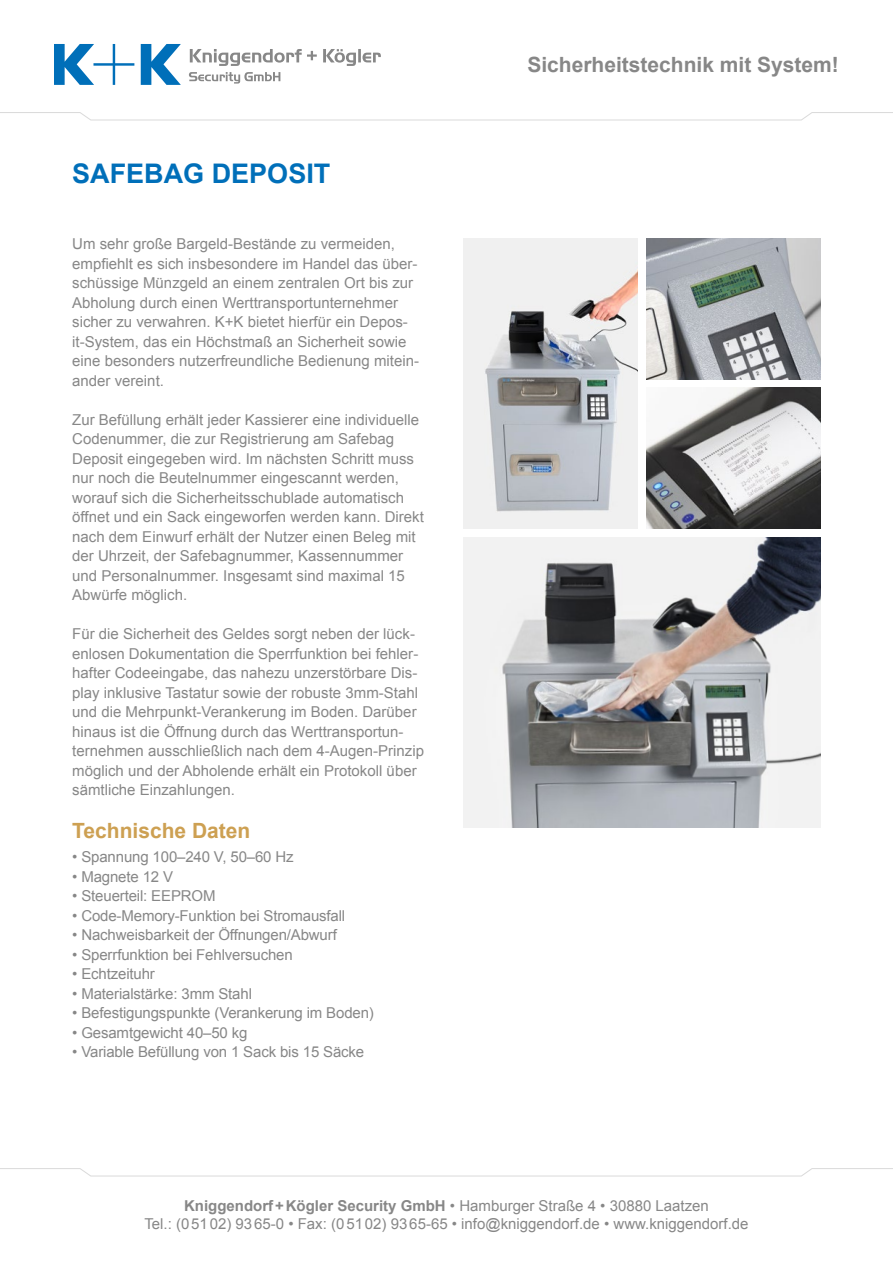
<style>
.page{position:relative;width:893px;height:1263px;background:#fff}
.page>*{position:absolute;margin:0;border:0;box-sizing:border-box;transform-origin:0 0}
.t1{font:700 27px "Arial";color:#006fb9}
.t2{font:700 21px "Arial";color:#878787}
.t3{font:700 21px "Arial";color:#cda052}
.t4{font:15px/19.5px "Arial";color:#878787}
.s1{font-weight:700}
</style>
<div class="page">
<svg style="left:0;top:44px;width:893px;height:77px"></svg>
<svg style="left:141px;top:44px;width:40px;height:41px"></svg>
<svg style="left:54px;top:44px;width:80px;height:41px"></svg>
<svg style="left:189px;top:72px;width:91px;height:12px"></svg>
<svg style="left:190px;top:49px;width:191px;height:17px"></svg>
<svg style="left:0;top:1168px;width:893px;height:9px"></svg>
<img style="left:463px;top:238px;width:175px;height:291px">
<img style="left:463px;top:537px;width:358px;height:291px">
<img style="left:646px;top:238px;width:175px;height:141px">
<img style="left:646px;top:388px;width:175px;height:141px">
<h1 class="t1" style="left:72px;top:156px;width:260px">SAFEBAG DEPOSIT</h1>
<p class="t4" style="left:72px;top:234px;width:348px">Um sehr große Bargeld-Bestände zu vermeiden, empfiehlt es sich insbesondere im Handel das über&shy;schüssige Münzgeld an einem zentralen Ort bis zur Abholung durch einen Werttransportunternehmer sicher zu verwahren. K+K bietet hierfür ein Depos&shy;it-System, das ein Höchstmaß an Sicherheit sowie eine besonders nutzerfreundliche Bedienung mitein&shy;ander vereint.</p>
<p class="t4" style="left:72px;top:410px;width:353px">Zur Befüllung erhält jeder Kassierer eine individuelle Codenummer, die zur Registrierung am Safebag Deposit eingegeben wird. Im nächsten Schritt muss nur noch die Beutelnummer eingescannt werden, worauf sich die Sicherheitsschublade automatisch öffnet und ein Sack eingeworfen werden kann. Direkt nach dem Einwurf erhält der Nutzer einen Beleg mit der Uhrzeit, der Safebagnummer, Kassennummer und Personalnummer. Insgesamt sind maximal 15<br>Abwürfe möglich.</p>
<p class="t4" style="left:72px;top:624px;width:353px">Für die Sicherheit des Geldes sorgt neben der lück&shy;enlosen Dokumentation die Sperrfunktion bei fehler&shy;hafter Codeeingabe, das nahezu unzerstörbare Dis&shy;play inklusive Tastatur sowie der robuste 3mm-Stahl und die Mehrpunkt-Verankerung im Boden. Darüber hinaus ist die Öffnung durch das Werttransportun&shy;ternehmen ausschließlich nach dem 4-Augen-Prinzip möglich und der Abholende erhält ein Protokoll über sämtliche Einzahlungen.</p>
<h2 class="t3" style="left:72px;top:817px;width:180px">Technische Daten</h2>
<p class="t4" style="left:72px;top:847px;width:223px">• Spannung 100–240 V, 50–60 Hz</p>
<p class="t4" style="left:72px;top:867px;width:102px">• Magnete 12 V</p>
<p class="t4" style="left:72px;top:886px;width:145px">• Steuerteil: EEPROM</p>
<p class="t4" style="left:72px;top:906px;width:274px">• Code-Memory-Funktion bei Stromausfall</p>
<p class="t4" style="left:72px;top:925px;width:266px">• Nachweisbarkeit der Öffnungen/Abwurf</p>
<p class="t4" style="left:72px;top:945px;width:222px">• Sperrfunktion bei Fehlversuchen</p>
<p class="t4" style="left:72px;top:964px;width:84px">• Echtzeituhr</p>
<p class="t4" style="left:72px;top:984px;width:181px">• Materialstärke: 3mm Stahl</p>
<p class="t4" style="left:72px;top:1003px;width:303px">• Befestigungspunkte (Verankerung im Boden)</p>
<p class="t4" style="left:72px;top:1023px;width:177px">• Gesamtgewicht 40–50 kg</p>
<p class="t4" style="left:72px;top:1042px;width:294px">• Variable Befüllung von 1 Sack bis 15 Säcke</p>
<h2 class="t2" style="left:527px;top:51px;width:313px">Sicherheitstechnik mit System!</h2>
<p class="t4" style="left:144px;top:1197px;width:606px;line-height:18px;text-align:center"><span class="s1">Kniggendorf+Kögler Security GmbH</span> • Hamburger Straße 4 • 30880 Laatzen<br>Tel.: (05102) 9365-0 • Fax: (05102) 9365-65 • info@kniggendorf.de • www.kniggendorf.de</p>
</div>
